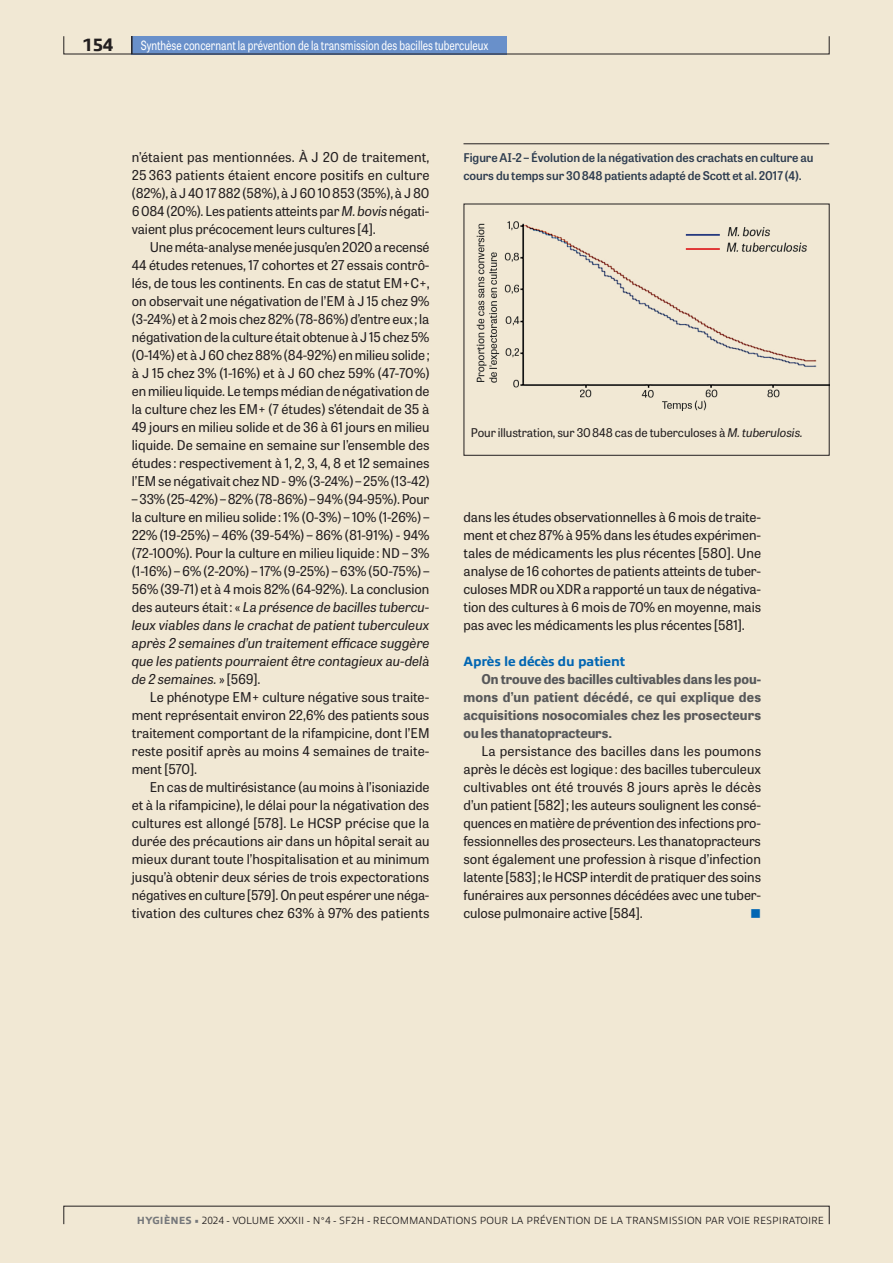
<style>
.page{position:relative;width:893px;height:1263px;background:#f1e8d4}
.page>*{position:absolute;margin:0;border:0;box-sizing:border-box;transform-origin:0 0}
.t1{font:800 18px "Allumi Std";color:#231f20}
.t2{font:15px "Wingdings";color:#0166b3}
.t3{font:13.5px/18px "Tablet Gothic";letter-spacing:-.005em;color:#231f20;text-align:justify}
.t4{font:700 13.5px/18px "Tablet Gothic";color:#57585a;text-align:justify}
.t5{font:800 13.5px "Allumi Std";letter-spacing:-.01em;color:#0166b3}
.t6{font:12.75px "Tablet Gothic";color:#fff;scale:.8 1}
.t7{font:600 12px/18px "Tablet Gothic";letter-spacing:-.005em;color:#2e3d50}
.t8{font:12px "Tablet Gothic";letter-spacing:-.005em;color:#231f20}
.t9{font:300 10.5px "Allumi Std";color:#231f20}
.s1{font-style:italic}
.s2{font-weight:800;color:#76787b}
</style>
<div class="page">
<div style="left:132px;top:36px;width:375px;height:18px;background:#6990ca"></div>
<div style="left:464px;top:204px;width:366px;height:252px;border:1px solid #231f20"></div>
<hr style="left:463px;top:144px;width:366px;height:1px;background:#231f20">
<img style="left:463px;top:220px;width:366px;height:198px">
<svg style="left:132px;top:36px;width:1px;height:18px"></svg>
<h1 class="t1" style="left:82px;top:35px;width:32px">154</h1>
<p class="t6" style="left:141px;top:36px;width:436px">Synthèse concernant la prévention de la transmission des bacilles tuberculeux</p>
<p class="t3" style="left:132px;top:148px;width:299px">n’étaient pas mentionnées. À J 20 de traitement, 25 363 patients étaient encore positifs en culture (82%), à J 40 17 882 (58%), à J 60 10 853 (35%), à J 80<br>6 084 (20%). Les patients atteints par <span class="s1">M. bovis</span> négati&shy;vaient plus précocement leurs cultures [4].</p>
<p class="t3" style="left:132px;top:238px;width:299px;text-indent:18px">Une méta-analyse menée jusqu’en 2020 a recensé 44 études retenues, 17 cohortes et 27 essais contrô&shy;lés, de tous les continents. En cas de statut EM+C+, on observait une négativation de l’EM à J 15 chez 9% (3-24%) et à 2 mois chez 82% (78-86%) d’entre eux ; la négativation de la culture était obtenue à J 15 chez 5% (0-14%) et à J 60 chez 88% (84-92%) en milieu solide ; à J 15 chez 3% (1-16%) et à J 60 chez 59% (47-70%) en milieu liquide. Le temps médian de négativation de la culture chez les EM+ (7 études) s’étendait de 35 à 49 jours en milieu solide et de 36 à 61 jours en milieu liquide. De semaine en semaine sur l’ensemble des études : respectivement à 1, 2, 3, 4, 8 et 12 semaines l’EM se négativait chez ND - 9% (3-24%) – 25% (13-42)</p>
<p class="t3" style="left:132px;top:490px;width:299px">– 33% (25-42%) – 82% (78-86%) – 94% (94-95%). Pour la culture en milieu solide : 1% (0-3%) – 10% (1-26%) – 22% (19-25%) – 46% (39-54%) – 86% (81-91%) - 94% (72-100%). Pour la culture en milieu liquide : ND – 3% (1-16%) – 6% (2-20%) – 17% (9-25%) – 63% (50-75%) – 56% (39-71) et à 4 mois 82% (64-92%). La conclusion des auteurs était : « <span class="s1">La présence de bacilles tubercu&shy;leux viables dans le crachat de patient tuberculeux après 2 semaines d’un traitement efficace suggère que les patients pourraient être contagieux au-delà de 2 semaines.</span> » [569].</p>
<p class="t3" style="left:132px;top:688px;width:299px;text-indent:18px">Le phénotype EM+ culture négative sous traite&shy;ment représentait environ 22,6% des patients sous traitement comportant de la rifampicine, dont l’EM reste positif après au moins 4 semaines de traite&shy;ment [570].</p>
<p class="t3" style="left:132px;top:778px;width:299px;text-indent:18px">En cas de multirésistance (au moins à l’isoniazide et à la rifampicine), le délai pour la négativation des cultures est allongé [578]. Le HCSP précise que la durée des précautions air dans un hôpital serait au mieux durant toute l’hospitalisation et au minimum jusqu’à obtenir deux séries de trois expectorations négatives en culture [579]. On peut espérer une néga&shy;tivation des cultures chez 63% à 97% des patients</p>
<p class="t7" style="left:463px;top:148px;width:351px">Figure AI-2 – Évolution de la négativation des crachats en culture au cours du temps sur 30 848 patients adapté de Scott et al. 2017 (4).</p>
<p class="t8" style="left:471px;top:424px;width:333px">Pour illustration, sur 30 848 cas de tuberculoses à <span class="s1">M. tuberulosis.</span></p>
<p class="t3" style="left:463px;top:508px;width:299px">dans les études observationnelles à 6 mois de traite&shy;ment et chez 87% à 95% dans les études expérimen&shy;tales de médicaments les plus récentes [580]. Une analyse de 16 cohortes de patients atteints de tuber&shy;culoses MDR ou XDR a rapporté un taux de négativa&shy;tion des cultures à 6 mois de 70% en moyenne, mais pas avec les médicaments les plus récentes [581].</p>
<p class="t5" style="left:463px;top:654px;width:163px">Après le décès du patient</p>
<p class="t4" style="left:463px;top:670px;width:299px;text-indent:18px">On trouve des bacilles cultivables dans les pou&shy;mons d’un patient décédé, ce qui explique des acquisitions nosocomiales chez les prosecteurs ou les thanatopracteurs.</p>
<p class="t3" style="left:463px;top:742px;width:299px;text-indent:18px">La persistance des bacilles dans les poumons après le décès est logique : des bacilles tuberculeux cultivables ont été trouvés 8 jours après le décès d’un patient [582] ; les auteurs soulignent les consé&shy;quences en matière de prévention des infections pro&shy;fessionnelles des prosecteurs. Les thanatopracteurs sont également une profession à risque d’infection latente [583] ; le HCSP interdit de pratiquer des soins funéraires aux personnes décédées avec une tuber&shy;culose pulmonaire active [584].</p>
<p class="t2" style="left:750px;top:906px;width:13px">■</p>
<p class="t9" style="left:137px;top:1215px;width:689px"><span class="s2">HYGIÈNES •</span> 2024 - VOLUME XXXII - N°4 - SF2H - RECOMMANDATIONS POUR LA PRÉVENTION DE LA TRANSMISSION PAR VOIE RESPIRATOIRE</p>
</div>
